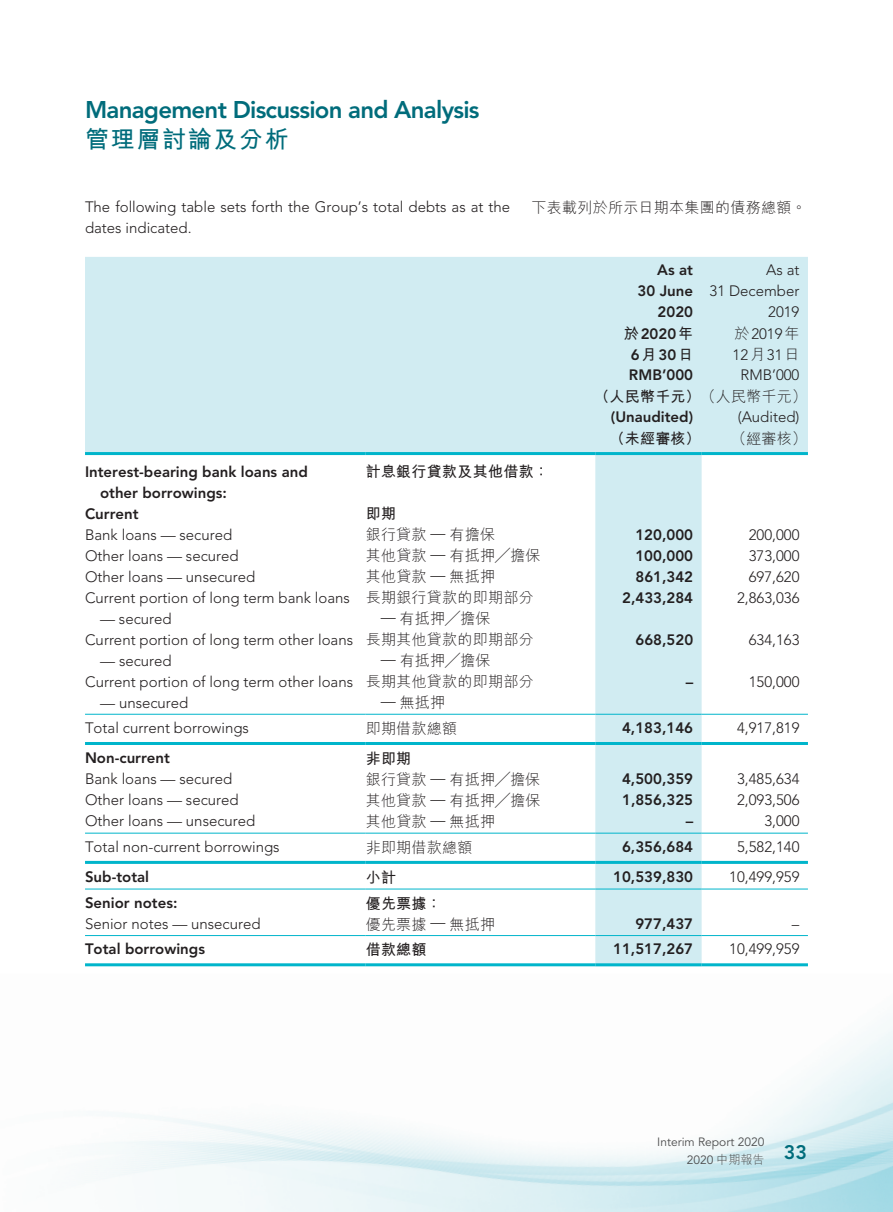
<style>
.page{position:relative;width:893px;height:1212px;background:#fff}
.page>*{position:absolute;margin:0;border:0;box-sizing:border-box;transform-origin:0 0}
.t1{font:800 24px "Avenir LT Std";letter-spacing:-.03em;color:#006c7b}
.t2{font:700 24px "M Hei HK";letter-spacing:.07em;color:#006c7b}
.t3{font:300 15px/21px "Avenir LT Std";color:#231f20;text-align:right}
.t4{font:800 15px/21px "Avenir LT Std";color:#231f20;text-align:right}
.t5{font:300 15px "M Hei HK";letter-spacing:.02em;color:#231f20}
.t6{font:700 15px "M Hei HK";letter-spacing:.02em;color:#231f20}
.t7{font:12px/18px "Avenir LT Std";color:#4b4c4d}
.s1{font-family:"M Hei HK";font-weight:700}
.s2{font-family:"M Hei HK"}
.s3{font-weight:300}
.s4{font-family:"Avenir LT Std"}
.s5{font-family:"M Hei HK";font-weight:300}
</style>
<div class="page">
<svg style="left:85px;top:257px;width:723px;height:706px"></svg>
<hr style="left:85px;top:452px;width:281px;height:3px;background:#00b5cb">
<hr style="left:366px;top:452px;width:229px;height:3px;background:#00b5cb">
<hr style="left:595px;top:452px;width:107px;height:3px;background:#00b5cb">
<hr style="left:702px;top:452px;width:106px;height:3px;background:#00b5cb">
<hr style="left:85px;top:714px;width:281px;height:1px;background:#00b5cb">
<hr style="left:366px;top:714px;width:229px;height:1px;background:#00b5cb">
<hr style="left:595px;top:714px;width:107px;height:1px;background:#00b5cb">
<hr style="left:702px;top:714px;width:106px;height:1px;background:#00b5cb">
<hr style="left:85px;top:742px;width:281px;height:3px;background:#00b5cb">
<hr style="left:366px;top:742px;width:229px;height:3px;background:#00b5cb">
<hr style="left:595px;top:742px;width:107px;height:3px;background:#00b5cb">
<hr style="left:702px;top:742px;width:106px;height:3px;background:#00b5cb">
<hr style="left:85px;top:833px;width:281px;height:1px;background:#00b5cb">
<hr style="left:366px;top:833px;width:229px;height:1px;background:#00b5cb">
<hr style="left:595px;top:833px;width:107px;height:1px;background:#00b5cb">
<hr style="left:702px;top:833px;width:106px;height:1px;background:#00b5cb">
<hr style="left:85px;top:861px;width:281px;height:3px;background:#00b5cb">
<hr style="left:366px;top:861px;width:229px;height:3px;background:#00b5cb">
<hr style="left:595px;top:861px;width:107px;height:3px;background:#00b5cb">
<hr style="left:702px;top:861px;width:106px;height:3px;background:#00b5cb">
<hr style="left:85px;top:889px;width:281px;height:1px;background:#00b5cb">
<hr style="left:366px;top:889px;width:229px;height:1px;background:#00b5cb">
<hr style="left:595px;top:889px;width:107px;height:1px;background:#00b5cb">
<hr style="left:702px;top:889px;width:106px;height:1px;background:#00b5cb">
<hr style="left:85px;top:935px;width:281px;height:1px;background:#00b5cb">
<hr style="left:366px;top:935px;width:229px;height:1px;background:#00b5cb">
<hr style="left:595px;top:935px;width:107px;height:1px;background:#00b5cb">
<hr style="left:702px;top:935px;width:106px;height:1px;background:#00b5cb">
<hr style="left:85px;top:963px;width:281px;height:3px;background:#00b5cb">
<hr style="left:366px;top:963px;width:229px;height:3px;background:#00b5cb">
<hr style="left:595px;top:963px;width:107px;height:3px;background:#00b5cb">
<hr style="left:702px;top:963px;width:106px;height:3px;background:#00b5cb">
<h1 class="t1" style="left:85px;top:95px;width:396px">Management Discussion and Analysis</h1>
<h1 class="t2" style="left:85px;top:121px;width:205px">管理層討論及分析</h1>
<p class="t3" style="left:85px;top:197px;width:427px">The following table sets forth the Group’s total debts as at the</p>
<p class="t5" style="left:531px;top:200px;width:276px">下表載列於所示日期本集團的債務總額。</p>
<p class="t3" style="left:85px;top:218px;width:108px">dates indicated.</p>
<p class="t4" style="left:638px;top:260px;width:57px">As at<br>30 June</p>
<p class="t3" style="left:710px;top:260px;width:91px">As at<br>31 December</p>
<p class="t4" style="left:658px;top:302px;width:37px">2020</p>
<p class="t3" style="left:768px;top:302px;width:33px">2019</p>
<p class="t4" style="left:624px;top:323px;width:71px;text-align:center"><span class="s1">於</span>2020<span class="s1">年<br></span>6<span class="s1">月</span>30<span class="s1">日</span></p>
<p class="t3" style="left:733px;top:323px;width:68px;text-align:left"><span class="s2">於</span>2019<span class="s2">年<br></span>12<span class="s2">月</span>31<span class="s2">日</span></p>
<p class="t4" style="left:629px;top:365px;width:66px">RMB’000</p>
<p class="t3" style="left:740px;top:365px;width:60px">RMB’000</p>
<p class="t6" style="left:594px;top:386px;width:214px">（人民幣千元）<span class="s3">（人民幣千元）</span></p>
<p class="t4" style="left:611px;top:407px;width:84px">(Unaudited)</p>
<p class="t3" style="left:738px;top:407px;width:63px">(Audited)</p>
<p class="t6" style="left:610px;top:428px;width:92px">（未經審核）</p>
<p class="t5" style="left:731px;top:431px;width:77px">（經審核）</p>
<p class="t4" style="left:100px;top:461px;width:209px;text-align:left;text-indent:-15px">Interest-bearing bank loans and other borrowings:</p>
<p class="t6" style="left:366px;top:461px;width:185px">計息銀行貸款及其他借款：</p>
<p class="t4" style="left:85px;top:503px;width:55px">Current</p>
<p class="t6" style="left:366px;top:503px;width:32px">即期</p>
<p class="t3" style="left:85px;top:524px;width:149px">Bank loans — secured</p>
<p class="t5" style="left:366px;top:527px;width:131px">銀行貸款 <span class="s4">—</span> 有擔保</p>
<p class="t4" style="left:635px;top:524px;width:59px">120,000</p>
<p class="t3" style="left:749px;top:524px;width:52px">200,000</p>
<p class="t3" style="left:85px;top:545px;width:155px">Other loans — secured</p>
<p class="t5" style="left:366px;top:548px;width:176px">其他貸款 <span class="s4">—</span> 有抵押╱擔保</p>
<p class="t4" style="left:635px;top:545px;width:59px">100,000</p>
<p class="t3" style="left:749px;top:545px;width:52px">373,000</p>
<p class="t3" style="left:85px;top:566px;width:172px">Other loans — unsecured</p>
<p class="t5" style="left:366px;top:569px;width:131px">其他貸款 <span class="s4">—</span> 無抵押</p>
<p class="t4" style="left:635px;top:566px;width:59px">861,342</p>
<p class="t3" style="left:749px;top:566px;width:52px">697,620</p>
<p class="t3" style="left:85px;top:587px;width:266px">Current portion of long term bank loans</p>
<p class="t3" style="left:100px;top:608px;width:73px">— secured</p>
<p class="t5" style="left:366px;top:590px;width:170px">長期銀行貸款的即期部分</p>
<p class="t5" style="left:381px;top:611px;width:111px"><span class="s4">—</span> 有抵押╱擔保</p>
<p class="t4" style="left:622px;top:587px;width:73px">2,433,284</p>
<p class="t3" style="left:737px;top:587px;width:64px">2,863,036</p>
<p class="t3" style="left:85px;top:629px;width:269px">Current portion of long term other loans</p>
<p class="t3" style="left:100px;top:650px;width:73px">— secured</p>
<p class="t3" style="left:85px;top:671px;width:269px">Current portion of long term other loans</p>
<p class="t3" style="left:100px;top:692px;width:90px">— unsecured</p>
<p class="t5" style="left:366px;top:632px;width:170px">長期其他貸款的即期部分</p>
<p class="t5" style="left:381px;top:653px;width:111px"><span class="s4">—</span> 有抵押╱擔保</p>
<p class="t5" style="left:366px;top:674px;width:170px">長期其他貸款的即期部分</p>
<p class="t5" style="left:381px;top:695px;width:66px"><span class="s4">—</span> 無抵押</p>
<p class="t4" style="left:635px;top:629px;width:59px">668,520</p>
<p class="t3" style="left:749px;top:629px;width:52px">634,163</p>
<p class="t4" style="left:686px;top:671px;width:9px">–</p>
<p class="t3" style="left:749px;top:671px;width:52px">150,000</p>
<p class="t3" style="left:85px;top:717px;width:165px">Total current borrowings</p>
<p class="t5" style="left:366px;top:720px;width:93px">即期借款總額</p>
<p class="t4" style="left:622px;top:717px;width:73px">4,183,146</p>
<p class="t3" style="left:737px;top:717px;width:64px">4,917,819</p>
<p class="t4" style="left:85px;top:748px;width:86px">Non-current</p>
<p class="t6" style="left:366px;top:748px;width:47px">非即期</p>
<p class="t3" style="left:85px;top:769px;width:149px">Bank loans — secured</p>
<p class="t5" style="left:366px;top:772px;width:176px">銀行貸款 <span class="s4">—</span> 有抵押╱擔保</p>
<p class="t4" style="left:622px;top:769px;width:73px">4,500,359</p>
<p class="t3" style="left:737px;top:769px;width:64px">3,485,634</p>
<p class="t3" style="left:85px;top:790px;width:155px">Other loans — secured</p>
<p class="t5" style="left:366px;top:793px;width:176px">其他貸款 <span class="s4">—</span> 有抵押╱擔保</p>
<p class="t4" style="left:622px;top:790px;width:73px">1,856,325</p>
<p class="t3" style="left:737px;top:790px;width:64px">2,093,506</p>
<p class="t3" style="left:85px;top:811px;width:172px">Other loans — unsecured</p>
<p class="t5" style="left:366px;top:814px;width:131px">其他貸款 <span class="s4">—</span> 無抵押</p>
<p class="t4" style="left:686px;top:811px;width:9px">–</p>
<p class="t3" style="left:764px;top:811px;width:37px">3,000</p>
<p class="t3" style="left:85px;top:836px;width:196px">Total non-current borrowings</p>
<p class="t5" style="left:366px;top:839px;width:108px">非即期借款總額</p>
<p class="t4" style="left:622px;top:836px;width:73px">6,356,684</p>
<p class="t3" style="left:737px;top:836px;width:64px">5,582,140</p>
<p class="t4" style="left:85px;top:867px;width:66px">Sub-total</p>
<p class="t6" style="left:366px;top:866px;width:32px">小計</p>
<p class="t4" style="left:613px;top:867px;width:81px">10,539,830</p>
<p class="t3" style="left:729px;top:867px;width:72px">10,499,959</p>
<p class="t4" style="left:85px;top:892px;width:94px">Senior notes:</p>
<p class="t6" style="left:366px;top:892px;width:77px">優先票據：</p>
<p class="t3" style="left:85px;top:913px;width:177px">Senior notes — unsecured</p>
<p class="t5" style="left:366px;top:916px;width:131px">優先票據 <span class="s4">—</span> 無抵押</p>
<p class="t4" style="left:635px;top:913px;width:59px">977,437</p>
<p class="t3" style="left:792px;top:913px;width:9px">–</p>
<p class="t4" style="left:85px;top:939px;width:121px">Total borrowings</p>
<p class="t6" style="left:366px;top:938px;width:62px">借款總額</p>
<p class="t4" style="left:613px;top:939px;width:81px">11,517,267</p>
<p class="t3" style="left:729px;top:939px;width:72px">10,499,959</p>
<p class="t7" style="left:687px;top:1133px;width:122px;text-indent:-29px">Interim Report 2020<br>2020 <span class="s5">中期報告</span> <sup>33</sup></p>
</div>
